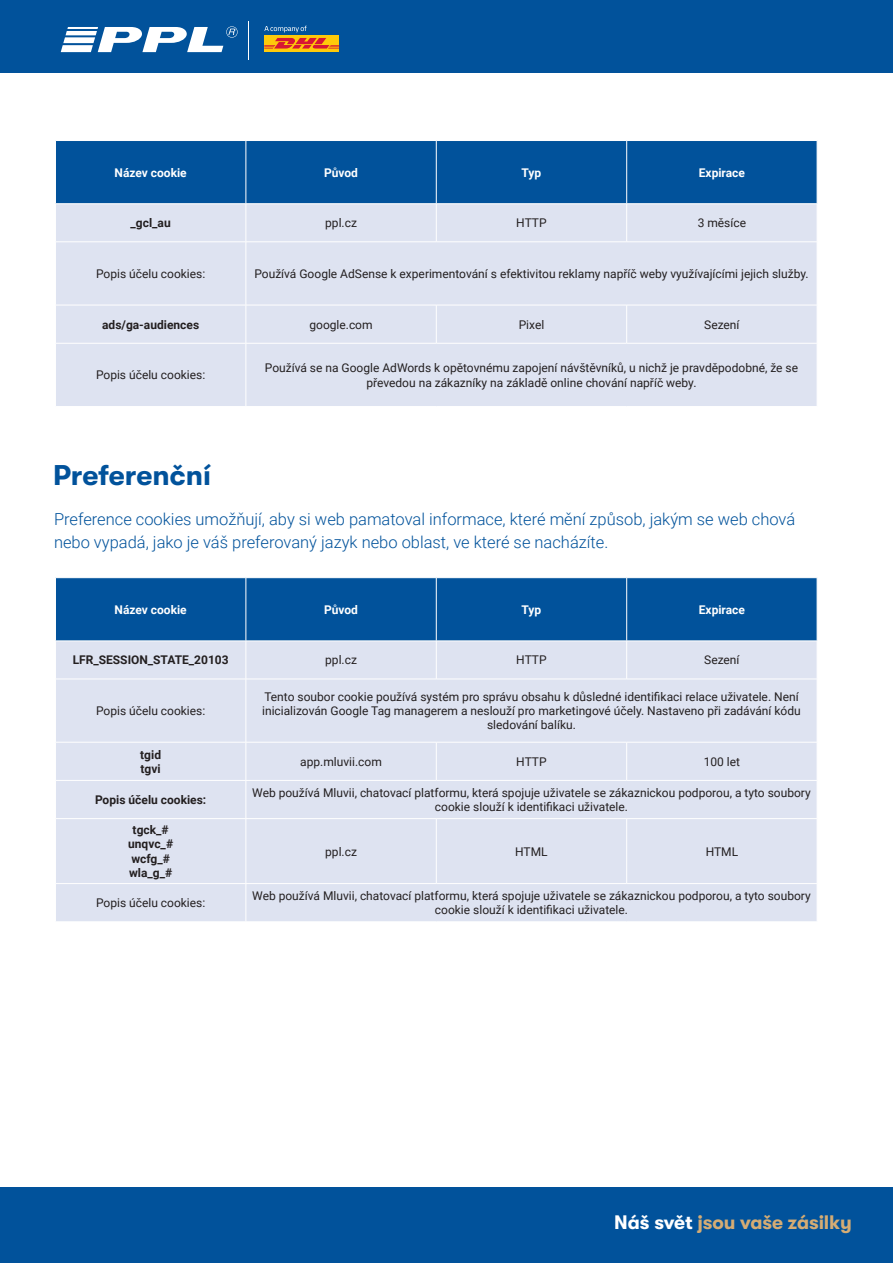
<style>
.page{position:relative;width:893px;height:1263px;background:#fff}
.page>*{position:absolute;margin:0;border:0;box-sizing:border-box;transform-origin:0 0}
.t1{font:700 28.5px "GT Walsheim LC";color:#01529b}
.t2{font:700 19.5px "GT Walsheim LC";letter-spacing:-.01em;color:#d5ac74}
.t3{font:300 16.5px/22.5px "Roboto";color:#01529b}
.t4{font:12px/14.4px "Roboto";color:#231f20;text-align:center}
.t5{font:700 12px/14.4px "Roboto";color:#231f20}
.t6{font:700 12px "Roboto";color:#fff}
.s1{color:#fff}
</style>
<div class="page">
<div style="left:0;top:0;width:893px;height:73px;background:#01529b"></div>
<svg style="left:61px;top:26px;width:177px;height:26px"></svg>
<div style="left:264px;top:36px;width:75px;height:16px;background:#feca0a"></div>
<svg style="left:264px;top:38px;width:75px;height:11px"></svg>
<svg style="left:264px;top:26px;width:43px;height:6px"></svg>
<hr style="left:248px;top:21px;width:1px;height:38px;background:#fff">
<div style="left:0;top:1187px;width:893px;height:76px;background:#01529b"></div>
<div style="left:56px;top:141px;width:761px;height:62px;background:#01529b"></div>
<div style="left:56px;top:204px;width:761px;height:202px;background:#dee3f1"></div>
<hr style="left:626px;top:141px;width:1px;height:63px;background:#fff">
<hr style="left:626px;top:204px;width:1px;height:38px;background:#fff">
<hr style="left:55px;top:242px;width:191px;height:1px;background:#fff">
<hr style="left:246px;top:204px;width:1px;height:38px;background:#fff">
<hr style="left:436px;top:204px;width:1px;height:38px;background:#fff">
<hr style="left:246px;top:141px;width:1px;height:63px;background:#fff">
<hr style="left:436px;top:141px;width:1px;height:63px;background:#fff">
<hr style="left:55px;top:305px;width:191px;height:1px;background:#fff">
<hr style="left:246px;top:305px;width:1px;height:38px;background:#fff">
<hr style="left:436px;top:305px;width:1px;height:38px;background:#fff">
<hr style="left:55px;top:343px;width:191px;height:1px;background:#fff">
<hr style="left:626px;top:305px;width:1px;height:38px;background:#fff">
<hr style="left:246px;top:242px;width:190px;height:1px;background:#fff">
<hr style="left:246px;top:242px;width:1px;height:63px;background:#fff">
<hr style="left:436px;top:242px;width:191px;height:1px;background:#fff">
<hr style="left:627px;top:242px;width:190px;height:1px;background:#fff">
<hr style="left:246px;top:305px;width:190px;height:1px;background:#fff">
<hr style="left:436px;top:305px;width:191px;height:1px;background:#fff">
<hr style="left:627px;top:305px;width:190px;height:1px;background:#fff">
<hr style="left:246px;top:343px;width:190px;height:1px;background:#fff">
<hr style="left:246px;top:343px;width:1px;height:63px;background:#fff">
<hr style="left:436px;top:343px;width:191px;height:1px;background:#fff">
<hr style="left:627px;top:343px;width:190px;height:1px;background:#fff">
<div style="left:56px;top:578px;width:761px;height:63px;background:#01529b"></div>
<div style="left:56px;top:642px;width:761px;height:176px;background:#dee3f1"></div>
<div style="left:56px;top:819px;width:761px;height:102px;background:#dee3f1"></div>
<hr style="left:626px;top:578px;width:1px;height:63px;background:#fff">
<hr style="left:626px;top:641px;width:1px;height:38px;background:#fff">
<hr style="left:626px;top:819px;width:1px;height:64px;background:#fff">
<hr style="left:55px;top:679px;width:191px;height:1px;background:#fff">
<hr style="left:246px;top:641px;width:1px;height:38px;background:#fff">
<hr style="left:436px;top:641px;width:1px;height:38px;background:#fff">
<hr style="left:436px;top:819px;width:1px;height:64px;background:#fff">
<hr style="left:246px;top:578px;width:1px;height:63px;background:#fff">
<hr style="left:436px;top:578px;width:1px;height:63px;background:#fff">
<hr style="left:436px;top:742px;width:1px;height:38px;background:#fff">
<hr style="left:626px;top:742px;width:1px;height:38px;background:#fff">
<hr style="left:246px;top:679px;width:190px;height:1px;background:#fff">
<hr style="left:246px;top:679px;width:1px;height:63px;background:#fff">
<hr style="left:436px;top:679px;width:191px;height:1px;background:#fff">
<hr style="left:627px;top:679px;width:190px;height:1px;background:#fff">
<hr style="left:246px;top:742px;width:190px;height:1px;background:#fff">
<hr style="left:436px;top:742px;width:191px;height:1px;background:#fff">
<hr style="left:627px;top:742px;width:190px;height:1px;background:#fff">
<hr style="left:246px;top:883px;width:190px;height:1px;background:#fff">
<hr style="left:246px;top:884px;width:1px;height:37px;background:#fff">
<hr style="left:436px;top:883px;width:191px;height:1px;background:#fff">
<hr style="left:627px;top:883px;width:190px;height:1px;background:#fff">
<hr style="left:55px;top:742px;width:191px;height:1px;background:#fff">
<hr style="left:246px;top:742px;width:1px;height:38px;background:#fff">
<hr style="left:55px;top:780px;width:191px;height:1px;background:#fff">
<hr style="left:246px;top:780px;width:190px;height:1px;background:#fff">
<hr style="left:246px;top:781px;width:1px;height:37px;background:#fff">
<hr style="left:436px;top:780px;width:191px;height:1px;background:#fff">
<hr style="left:627px;top:780px;width:190px;height:1px;background:#fff">
<hr style="left:246px;top:819px;width:1px;height:64px;background:#fff">
<hr style="left:55px;top:883px;width:191px;height:1px;background:#fff">
<p class="t6" style="left:115px;top:164px;width:74px">Název cookie</p>
<p class="t6" style="left:324px;top:164px;width:35px">Původ</p>
<p class="t6" style="left:522px;top:164px;width:21px">Typ</p>
<p class="t6" style="left:699px;top:164px;width:48px">Expirace</p>
<p class="t5" style="left:131px;top:215px;width:42px">_gcl_au</p>
<p class="t4" style="left:325px;top:215px;width:33px">ppl.cz</p>
<p class="t4" style="left:516px;top:215px;width:32px">HTTP</p>
<p class="t4" style="left:698px;top:215px;width:50px">3 měsíce</p>
<p class="t4" style="left:96px;top:266px;width:111px">Popis účelu cookies:</p>
<p class="t4" style="left:254px;top:266px;width:556px">Používá Google AdSense k experimentování s efektivitou reklamy napříč weby využívajícími jejich služby.</p>
<p class="t5" style="left:102px;top:317px;width:98px">ads/ga-audiences</p>
<p class="t4" style="left:309px;top:317px;width:65px">google.com</p>
<p class="t4" style="left:519px;top:317px;width:27px">Pixel</p>
<p class="t4" style="left:704px;top:317px;width:37px">Sezení</p>
<p class="t4" style="left:96px;top:367px;width:111px">Popis účelu cookies:</p>
<p class="t4" style="left:265px;top:360px;width:535px">Používá se na Google AdWords k opětovnému zapojení návštěvníků, u nichž je pravděpodobné, že se převedou na zákazníky na základě online chování napříč weby.</p>
<h1 class="t1" style="left:53px;top:459px;width:159px">Preferenční</h1>
<h3 class="t3" style="left:54px;top:508px;width:743px">Preference cookies umožňují, aby si web pamatoval informace, které mění způsob, jakým se web chová nebo vypadá, jako je váš preferovaný jazyk nebo oblast, ve které se nacházíte.</h3>
<p class="t6" style="left:115px;top:601px;width:74px">Název cookie</p>
<p class="t6" style="left:324px;top:601px;width:35px">Původ</p>
<p class="t6" style="left:522px;top:601px;width:21px">Typ</p>
<p class="t6" style="left:699px;top:601px;width:48px">Expirace</p>
<p class="t5" style="left:73px;top:652px;width:158px">LFR_SESSION_STATE_20103</p>
<p class="t4" style="left:325px;top:652px;width:33px">ppl.cz</p>
<p class="t4" style="left:516px;top:652px;width:32px">HTTP</p>
<p class="t4" style="left:704px;top:652px;width:37px">Sezení</p>
<p class="t4" style="left:96px;top:703px;width:111px">Popis účelu cookies:</p>
<p class="t4" style="left:262px;top:689px;width:540px">Tento soubor cookie používá systém pro správu obsahu k důsledné identifikaci relace uživatele. Není inicializován Google Tag managerem a neslouží pro marketingové účely. Nastaveno při zadávání kódu sledování balíku.</p>
<p class="t5" style="left:140px;top:747px;width:22px">tgid tgvi</p>
<p class="t4" style="left:300px;top:754px;width:83px">app.mluvii.com</p>
<p class="t4" style="left:516px;top:754px;width:32px">HTTP</p>
<p class="t4" style="left:704px;top:754px;width:38px">100 let</p>
<p class="t5" style="left:95px;top:792px;width:113px">Popis účelu cookies:</p>
<p class="t4" style="left:252px;top:785px;width:560px">Web používá Mluvii, chatovací platformu, která spojuje uživatele se zákaznickou podporou, a tyto soubory cookie slouží k identifikaci uživatele.</p>
<p class="t5" style="left:128px;top:822px;width:46px;text-align:center">tgck_# unqvc_# wcfg_# wla_g_#</p>
<p class="t4" style="left:325px;top:844px;width:33px">ppl.cz</p>
<p class="t4" style="left:515px;top:844px;width:34px">HTML</p>
<p class="t4" style="left:706px;top:844px;width:34px">HTML</p>
<p class="t4" style="left:96px;top:895px;width:111px">Popis účelu cookies:</p>
<p class="t4" style="left:252px;top:888px;width:560px">Web používá Mluvii, chatovací platformu, která spojuje uživatele se zákaznickou podporou, a tyto soubory cookie slouží k identifikaci uživatele.</p>
<h2 class="t2" style="left:614px;top:1211px;width:239px"><span class="s1">Náš svět</span> jsou vaše zásilky</h2>
</div>
